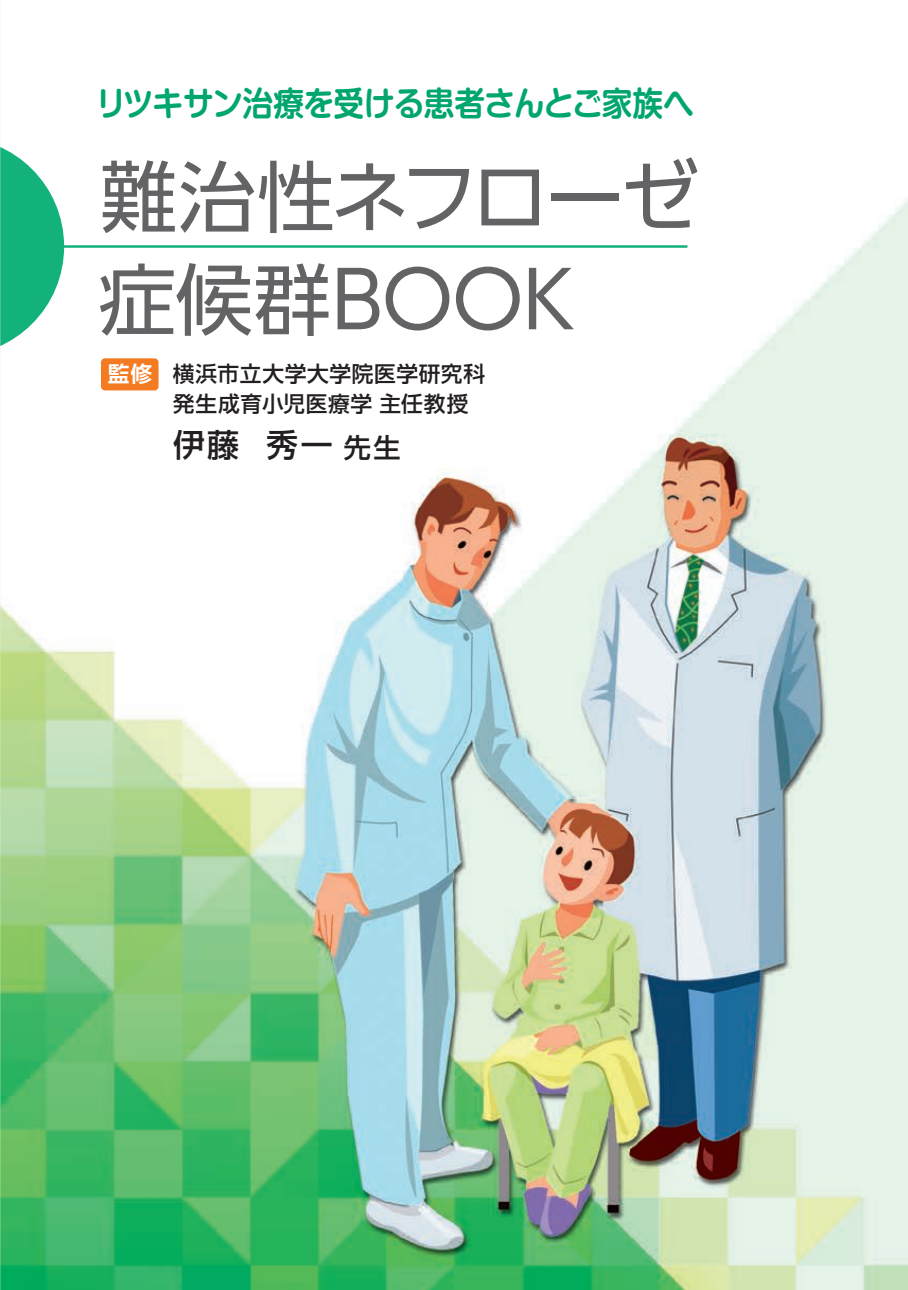
<style>
.page{position:relative;width:908px;height:1290px;background:#fff}
.page>*{position:absolute;margin:0;border:0;box-sizing:border-box;transform-origin:0 0}
.t1{font:78px/102.8px "UD Shin Go Pro";letter-spacing:-.01em;color:#636366}
.t2{font:700 33.5px "Shin M Go Pro De";letter-spacing:-.02em;color:#00a66e;scale:.91 1}
.t3{font:500 32px "Shin Go Pro";color:#231f20}
.t4{font:500 21.75px/30px "Shin Go Pro";letter-spacing:.03em;color:#231f20}
.s1{font-family:"Shin Go Pro De";font-weight:700;color:#fff}
.s2{font-size:27px}
</style>
<div class="page">
<img style="left:0;top:198px;width:907px;height:1092px">
<svg style="left:0;top:147px;width:64px;height:209px"></svg>
<hr style="left:63px;top:245px;width:624px;height:3px;background:#13b27b">
<div style="left:101px;top:358px;width:57px;height:32px;background:#f47b21;border-radius:4px"></div>
<h2 class="t2" style="left:96px;top:76px;width:658px">リツキサン治療を受ける患者さんとご家族へ</h2>
<h1 class="t1" style="left:98px;top:143px;width:600px">難治性ネフローゼ症候群BOOK</h1>
<p class="t4" style="left:173px;top:357px;width:314px;text-indent:-65px"><span class="s1">監修</span> 横浜市立大学大学院医学研究科発生成育小児医療学 主任教授</p>
<h3 class="t3" style="left:173px;top:419px;width:229px">伊藤 秀一<span class="s2">先生</span></h3>
</div>
